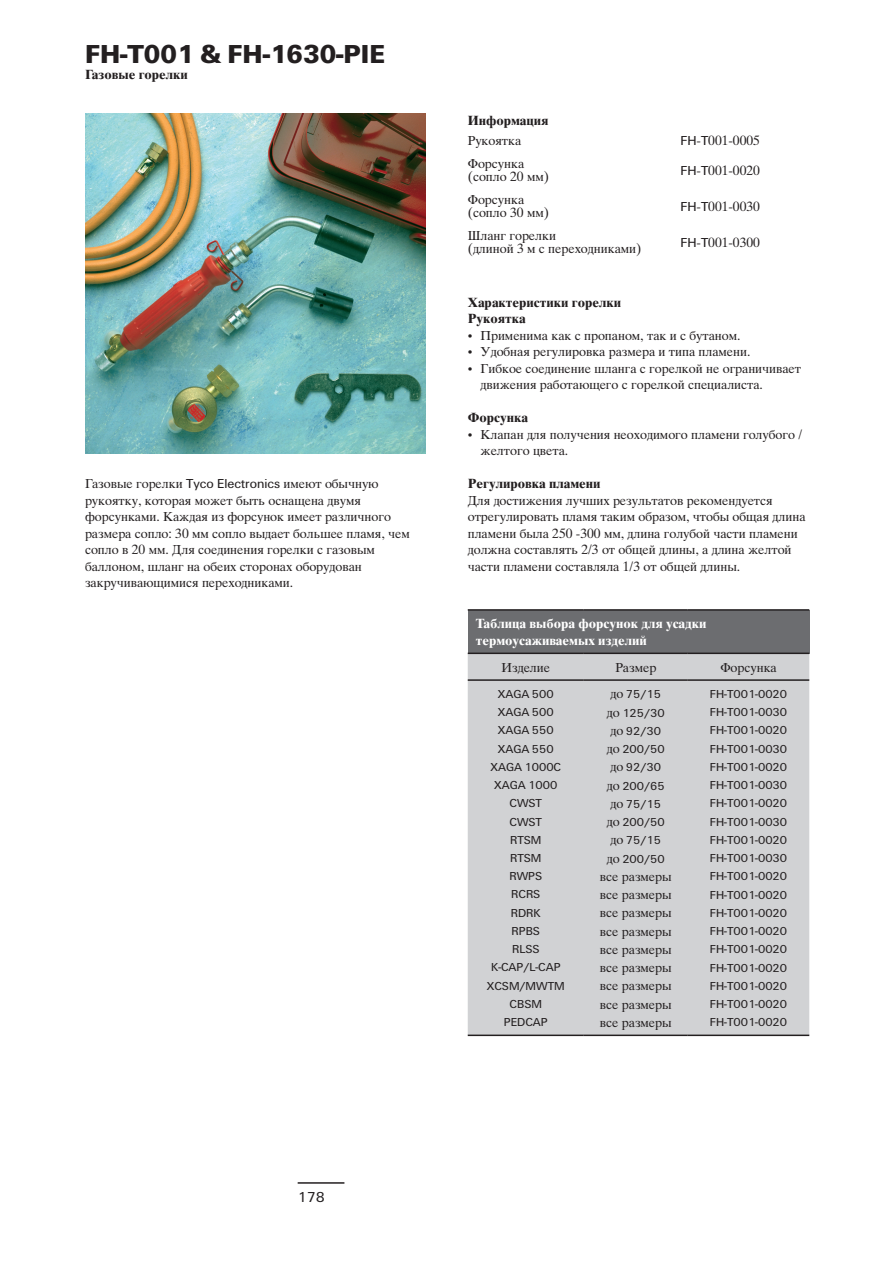
<style>
.page{position:relative;width:893px;height:1263px;background:#fff}
.page>*{position:absolute;margin:0;border:0;box-sizing:border-box;transform-origin:0 0}
.t1{font:900 27px "U75 Univers";color:#231f20}
.t2{font:15px "U55 Univers";color:#231f20}
.t3{font:13.5px/16.5px "Moskva";color:#231f20}
.t4{font:700 13.5px/16.5px "Moskva";color:#231f20}
.t5{font:700 13.5px/16.5px "Moskva";color:#fff}
.t6{font:12px "U55 Univers";color:#231f20}
.s1{font-family:"U55 Univers"}
.s2{font-family:"Moskva";font-size:13.5px}
</style>
<div class="page">
<hr style="left:298px;top:1182px;width:46px;height:2px;background:#231f20">
<img style="left:85px;top:113px;width:340px;height:341px">
<div style="left:468px;top:610px;width:341px;height:43px;background:#6c6d70"></div>
<div style="left:468px;top:654px;width:341px;height:380px;background:#d1d2d4"></div>
<hr style="left:468px;top:679px;width:116px;height:2px;background:#231f20">
<hr style="left:584px;top:679px;width:104px;height:2px;background:#231f20">
<hr style="left:688px;top:679px;width:121px;height:2px;background:#231f20">
<hr style="left:468px;top:1034px;width:116px;height:2px;background:#231f20">
<hr style="left:584px;top:1034px;width:104px;height:2px;background:#231f20">
<hr style="left:688px;top:1034px;width:121px;height:2px;background:#231f20">
<hr style="left:468px;top:609px;width:116px;height:2px;background:#231f20">
<hr style="left:584px;top:609px;width:104px;height:2px;background:#231f20">
<hr style="left:688px;top:609px;width:121px;height:2px;background:#231f20">
<hr style="left:468px;top:653px;width:116px;height:1px;background:#231f20">
<hr style="left:584px;top:653px;width:104px;height:1px;background:#231f20">
<hr style="left:688px;top:653px;width:121px;height:1px;background:#231f20">
<h1 class="t1" style="left:85px;top:38px;width:301px">FH-T001 &amp; FH-1630-PIE</h1>
<p class="t4" style="left:85px;top:67px;width:104px">Gazovye gorelki</p>
<p class="t3" style="left:85px;top:476px;width:326px">Gazovye gorelki <span class="s1">Tyco Electronics</span> imeœt obyhnuœ rukoåtku, kotoraå moøet bytæ osnawena dvumå forsunkami. Kaødaå iz forsunok imeet razlihnogo razmera soplo: 30 mm soplo vydaet bolæπee plamå, hem soplo v 20 mm. Dlå soedineniå gorelki s gazovym ballonom, πlang na obeix storonax oborudovan zakruhivaœwimiså perexodnikami.</p>
<p class="t4" style="left:468px;top:113px;width:82px">Informaciå</p>
<p class="t3" style="left:468px;top:133px;width:55px">Rukoåtka</p>
<p class="t3" style="left:680px;top:133px;width:81px"><span class="s1">FH</span>-<span class="s1">T</span>001-0005</p>
<p class="t3" style="left:468px;top:157px;width:83px;line-height:13.5px">Forsunka (soplo 20 mm)</p>
<p class="t3" style="left:680px;top:163px;width:81px"><span class="s1">FH</span>-<span class="s1">T</span>001-0020</p>
<p class="t3" style="left:468px;top:193px;width:83px;line-height:13.5px">Forsunka (soplo 30 mm)</p>
<p class="t3" style="left:680px;top:199px;width:81px"><span class="s1">FH</span>-<span class="s1">T</span>001-0030</p>
<p class="t3" style="left:468px;top:229px;width:175px;line-height:13.5px">¤lang gorelki<br>(dlinoj 3 m s perexodnikami)</p>
<p class="t3" style="left:680px;top:235px;width:81px"><span class="s1">FH</span>-<span class="s1">T</span>001-0300</p>
<p class="t4" style="left:468px;top:294px;width:155px">Xarakteristiki gorelki<br>Rukoåtka</p>
<p class="t3" style="left:468px;top:328px;width:274px">• Primenima kak s propanom, tak i s butanom.</p>
<p class="t3" style="left:468px;top:344px;width:284px">• Udobnaå regulirovka razmera i tipa plameni.</p>
<p class="t3" style="left:480px;top:361px;width:322px;text-indent:-13px">• Gibkoe soedinenie πlanga s gorelkoj ne ogranihivaet dviøeniå rabotaœwego s gorelkoj specialista.</p>
<p class="t4" style="left:468px;top:410px;width:62px">Forsunka</p>
<p class="t3" style="left:480px;top:427px;width:323px;text-indent:-13px">• Klapan dlå poluheniå neoxodimogo plameni golubogo / øeltogo cveta.</p>
<p class="t4" style="left:468px;top:476px;width:134px">Regulirovka plameni</p>
<p class="t3" style="left:468px;top:493px;width:339px">Dlå dostiøeniå luhπix rezulætatov rekomenduetså otregulirovatæ plamå takim obrazom, htoby obwaå dlina plameni byla 250 -300 mm, dlina goluboj hasti plameni doløna sostavlåtæ 2/3 ot obwej dliny, a dlina øeltoj hasti plameni sostavlåla 1/3 ot obwej dliny.</p>
<p class="t5" style="left:476px;top:616px;width:232px">Tablica vybora forsunok dlå usadki termousaøivaemyx izdelij</p>
<p class="t3" style="left:501px;top:660px;width:50px">Izdelie</p>
<p class="t3" style="left:615px;top:660px;width:42px">Razmer</p>
<p class="t3" style="left:720px;top:660px;width:58px">Forsunka</p>
<p class="t6" style="left:498px;top:687px;width:57px">XAGA 500</p>
<p class="t6" style="left:611px;top:687px;width:52px"><span class="s2">do</span> 75/15</p>
<p class="t6" style="left:710px;top:687px;width:79px">FH-T001-0020</p>
<p class="t6" style="left:498px;top:705px;width:57px">XAGA 500</p>
<p class="t6" style="left:607px;top:706px;width:59px"><span class="s2">do</span> 125/30</p>
<p class="t6" style="left:710px;top:705px;width:79px">FH-T001-0030</p>
<p class="t6" style="left:498px;top:723px;width:57px">XAGA 550</p>
<p class="t6" style="left:611px;top:724px;width:52px"><span class="s2">do</span> 92/30</p>
<p class="t6" style="left:710px;top:723px;width:79px">FH-T001-0020</p>
<p class="t6" style="left:498px;top:742px;width:57px">XAGA 550</p>
<p class="t6" style="left:607px;top:742px;width:59px"><span class="s2">do</span> 200/50</p>
<p class="t6" style="left:710px;top:742px;width:79px">FH-T001-0030</p>
<p class="t6" style="left:490px;top:760px;width:72px">XAGA 1000C</p>
<p class="t6" style="left:611px;top:760px;width:52px"><span class="s2">do</span> 92/30</p>
<p class="t6" style="left:710px;top:760px;width:79px">FH-T001-0020</p>
<p class="t6" style="left:494px;top:778px;width:65px">XAGA 1000</p>
<p class="t6" style="left:607px;top:779px;width:59px"><span class="s2">do</span> 200/65</p>
<p class="t6" style="left:710px;top:778px;width:79px">FH-T001-0030</p>
<p class="t6" style="left:509px;top:796px;width:34px">CWST</p>
<p class="t6" style="left:611px;top:797px;width:52px"><span class="s2">do</span> 75/15</p>
<p class="t6" style="left:710px;top:796px;width:79px">FH-T001-0020</p>
<p class="t6" style="left:509px;top:815px;width:34px">CWST</p>
<p class="t6" style="left:607px;top:815px;width:59px"><span class="s2">do</span> 200/50</p>
<p class="t6" style="left:710px;top:815px;width:79px">FH-T001-0030</p>
<p class="t6" style="left:510px;top:833px;width:33px">RTSM</p>
<p class="t6" style="left:611px;top:833px;width:52px"><span class="s2">do</span> 75/15</p>
<p class="t6" style="left:710px;top:833px;width:79px">FH-T001-0020</p>
<p class="t6" style="left:510px;top:851px;width:33px">RTSM</p>
<p class="t6" style="left:607px;top:852px;width:59px"><span class="s2">do</span> 200/50</p>
<p class="t6" style="left:710px;top:851px;width:79px">FH-T001-0030</p>
<p class="t6" style="left:509px;top:869px;width:34px">RWPS</p>
<p class="t3" style="left:600px;top:869px;width:73px">vse razmery</p>
<p class="t6" style="left:710px;top:869px;width:79px">FH-T001-0020</p>
<p class="t6" style="left:511px;top:887px;width:31px">RCRS</p>
<p class="t3" style="left:600px;top:887px;width:73px">vse razmery</p>
<p class="t6" style="left:710px;top:888px;width:79px">FH-T001-0020</p>
<p class="t6" style="left:511px;top:906px;width:32px">RDRK</p>
<p class="t3" style="left:600px;top:905px;width:73px">vse razmery</p>
<p class="t6" style="left:710px;top:906px;width:79px">FH-T001-0020</p>
<p class="t6" style="left:512px;top:924px;width:30px">RPBS</p>
<p class="t3" style="left:600px;top:924px;width:73px">vse razmery</p>
<p class="t6" style="left:710px;top:924px;width:79px">FH-T001-0020</p>
<p class="t6" style="left:512px;top:942px;width:29px">RLSS</p>
<p class="t3" style="left:600px;top:942px;width:73px">vse razmery</p>
<p class="t6" style="left:710px;top:942px;width:79px">FH-T001-0020</p>
<p class="t6" style="left:491px;top:960px;width:71px">K-CAP/L-CAP</p>
<p class="t3" style="left:600px;top:960px;width:73px">vse razmery</p>
<p class="t6" style="left:710px;top:961px;width:79px">FH-T001-0020</p>
<p class="t6" style="left:487px;top:979px;width:79px">XCSM/MWTM</p>
<p class="t3" style="left:600px;top:978px;width:73px">vse razmery</p>
<p class="t6" style="left:710px;top:979px;width:79px">FH-T001-0020</p>
<p class="t6" style="left:510px;top:997px;width:34px">CBSM</p>
<p class="t3" style="left:600px;top:997px;width:73px">vse razmery</p>
<p class="t6" style="left:710px;top:997px;width:79px">FH-T001-0020</p>
<p class="t6" style="left:504px;top:1015px;width:45px">PEDCAP</p>
<p class="t3" style="left:600px;top:1015px;width:73px">vse razmery</p>
<p class="t6" style="left:710px;top:1015px;width:79px">FH-T001-0020</p>
<p class="t2" style="left:298px;top:1188px;width:29px">178</p>
</div>
